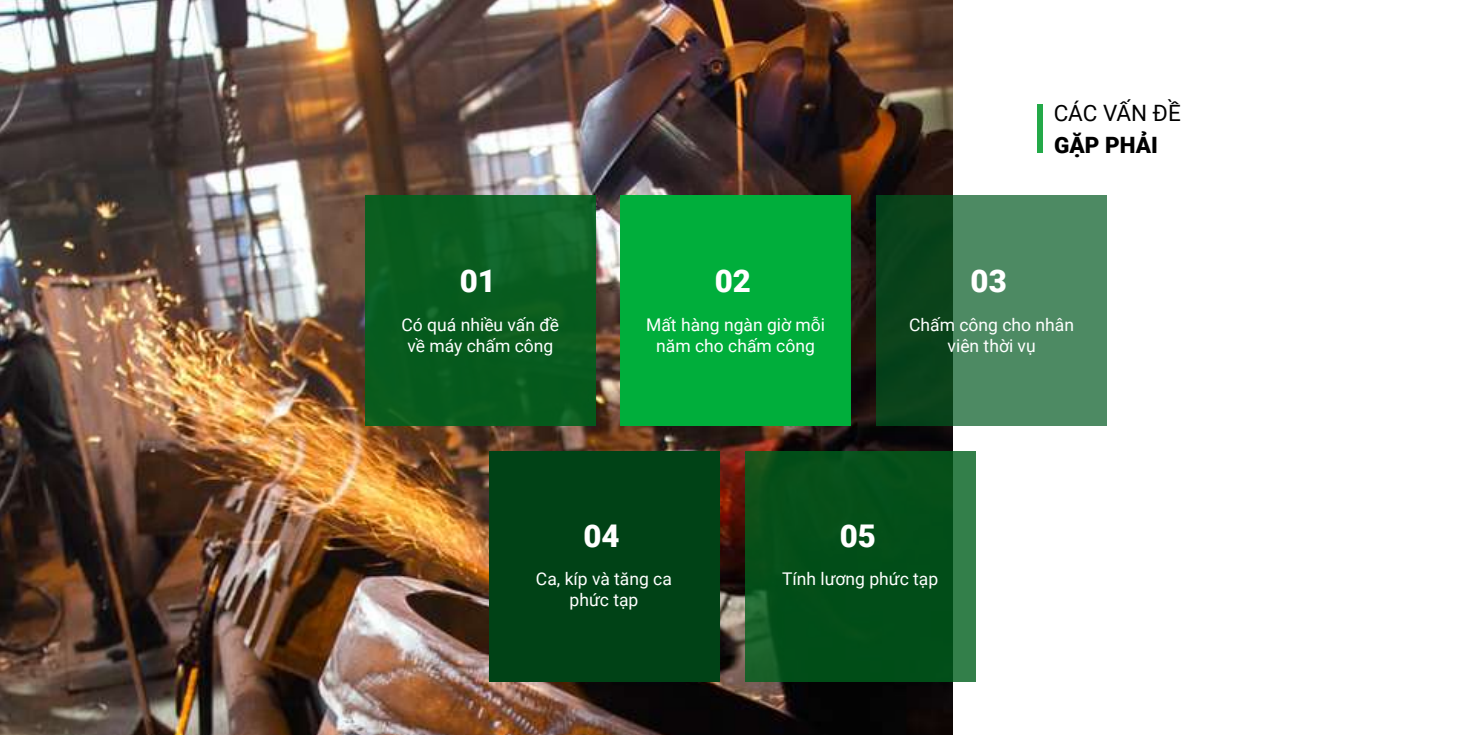
<style>
.page{position:relative;width:1472px;height:735px;background:#fff}
.page>*{position:absolute;margin:0;border:0;box-sizing:border-box;transform-origin:0 0}
.t1{font:900 31.25px "Roboto";color:#fff}
.t2{font:22.5px "Roboto";color:#000}
.t3{font:900 22.5px "Roboto";color:#000}
.t4{font:17.5px/21px "Roboto";color:#fff;text-align:center}
</style>
<div class="page">
<img style="left:0;top:0;width:952px;height:735px">
<svg style="left:745px;top:451px;width:230px;height:231px;fill:#034e18"></svg>
<div style="left:489px;top:451px;width:231px;height:231px;background:#004216"></div>
<svg style="left:876px;top:195px;width:230px;height:231px;fill:#4d8a63"></svg>
<div style="left:620px;top:195px;width:231px;height:231px;background:#00ae3b"></div>
<div style="left:365px;top:195px;width:230px;height:231px;background:linear-gradient(to right,#075b1d,#0c6023)"></div>
<div style="left:1037px;top:105px;width:5px;height:48px;background:#23a948"></div>
<h1 class="t1" style="left:459px;top:259px;width:38px">01</h1>
<h1 class="t1" style="left:715px;top:259px;width:38px">02</h1>
<p class="t4" style="left:646px;top:314px;width:180px">Mất hàng ngàn giờ mỗi năm cho chấm công</p>
<p class="t4" style="left:401px;top:314px;width:159px">Có quá nhiều vấn đề về máy chấm công</p>
<p class="t2" style="left:1053px;top:97px;width:129px">CÁC VẤN ĐỀ</p>
<p class="t3" style="left:1054px;top:129px;width:105px">GẶP PHẢI</p>
<h1 class="t1" style="left:970px;top:259px;width:38px">03</h1>
<p class="t4" style="left:909px;top:314px;width:166px">Chấm công cho nhân viên thời vụ</p>
<h1 class="t1" style="left:583px;top:514px;width:38px">04</h1>
<p class="t4" style="left:536px;top:568px;width:137px">Ca, kíp và tăng ca phức tạp</p>
<h1 class="t1" style="left:839px;top:514px;width:38px">05</h1>
<p class="t4" style="left:782px;top:568px;width:158px">Tính lương phức tạp</p>
</div>
